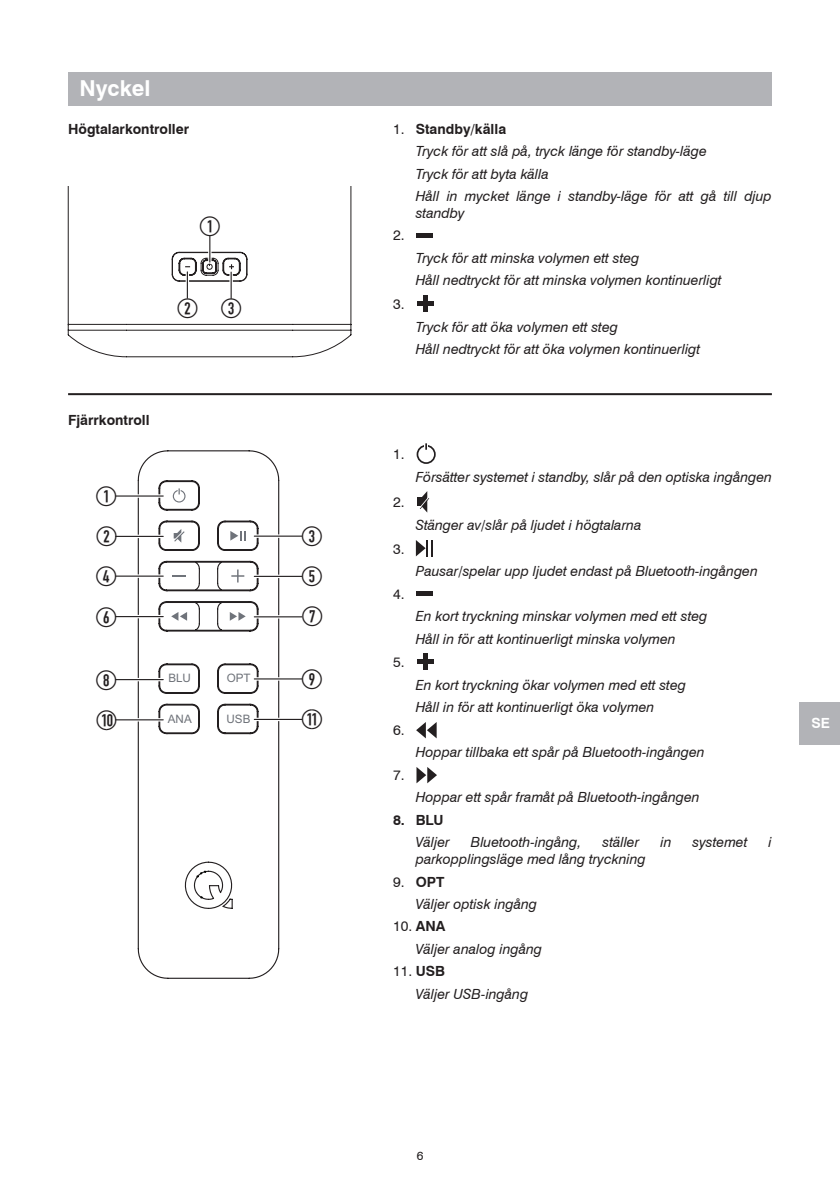
<style>
.page{position:relative;width:840px;height:1191px;background:#fff}
.page>*{position:absolute;margin:0;border:0;box-sizing:border-box;transform-origin:0 0}
.t1{font:28px/40.2px "Combi Numerals 98";color:#231f20;text-align:justify}
.t2{font:27.8px "Combi Numerals 98";color:#231f20}
.t3{font:700 22px "Swiss 721 BT";color:#fff}
.t4{font:italic 14px/22.4px "Swiss 721 BT";color:#231f20}
.t5{font:700 14px "Swiss 721 BT";color:#231f20}
.t6{font:14px "Swiss 721 BT";color:#231f20}
.t7{font:700 14px "Swiss 721 BT";color:#fff}
.t8{font:12px "Swiss 721 BT";color:#231f20}
.t9{font:11.6px "Arial";color:#6f737a}
.s1{font-style:normal}
.s2{font-weight:700;font-style:normal}
</style>
<div class="page">
<div style="left:617px;top:702px;width:222px;height:42px;background:#b2b3b7"></div>
<div style="left:613px;top:697px;width:184px;height:52px;background:#fff"></div>
<div style="left:416px;top:445px;width:19px;height:19px;border:2px solid #231f20;border-radius:50%"></div>
<svg style="left:424px;top:443px;width:4px;height:7px"></svg>
<svg style="left:417px;top:491px;width:12px;height:21px"></svg>
<svg style="left:415px;top:540px;width:17px;height:16px"></svg>
<hr style="left:416px;top:591px;width:16px;height:4px;background:#231f20">
<hr style="left:423px;top:653px;width:4px;height:17px;background:#231f20">
<div style="left:417px;top:659px;width:16px;height:5px;background:#231f20"></div>
<svg style="left:416px;top:722px;width:20px;height:16px"></svg>
<svg style="left:416px;top:767px;width:21px;height:16px"></svg>
<hr style="left:416px;top:233px;width:16px;height:4px;background:#231f20">
<hr style="left:423px;top:295px;width:4px;height:16px;background:#231f20">
<hr style="left:417px;top:301px;width:16px;height:4px;background:#231f20">
<div style="left:68px;top:72px;width:703px;height:34px;background:#b2b3b7"></div>
<hr style="left:68px;top:393px;width:703px;height:2px;background:#231f20">
<svg style="left:137px;top:450px;width:143px;height:529px"></svg>
<svg style="left:196px;top:892px;width:7px;height:7px"></svg>
<svg style="left:196px;top:870px;width:10px;height:8px"></svg>
<svg style="left:158px;top:528px;width:2px;height:15px"></svg>
<svg style="left:217px;top:528px;width:2px;height:15px"></svg>
<svg style="left:198px;top:528px;width:2px;height:15px"></svg>
<svg style="left:230px;top:612px;width:15px;height:9px"></svg>
<svg style="left:171px;top:612px;width:16px;height:9px"></svg>
<svg style="left:172px;top:575px;width:13px;height:2px"></svg>
<svg style="left:231px;top:569px;width:13px;height:13px"></svg>
<svg style="left:173px;top:488px;width:12px;height:14px"></svg>
<svg style="left:173px;top:529px;width:11px;height:13px"></svg>
<svg style="left:230px;top:531px;width:15px;height:9px"></svg>
<svg style="left:116px;top:494px;width:47px;height:4px"></svg>
<svg style="left:116px;top:534px;width:47px;height:4px"></svg>
<svg style="left:116px;top:574px;width:47px;height:4px"></svg>
<hr style="left:116px;top:615px;width:47px;height:3px;background:#fff">
<hr style="left:116px;top:678px;width:47px;height:3px;background:#fff">
<hr style="left:116px;top:718px;width:47px;height:3px;background:#fff">
<hr style="left:254px;top:534px;width:47px;height:4px;background:#fff">
<svg style="left:254px;top:574px;width:47px;height:4px"></svg>
<hr style="left:254px;top:615px;width:47px;height:3px;background:#fff">
<hr style="left:254px;top:677px;width:47px;height:3px;background:#fff">
<svg style="left:254px;top:717px;width:47px;height:4px"></svg>
<hr style="left:116px;top:495px;width:47px;height:1px;background:#231f20">
<hr style="left:116px;top:536px;width:47px;height:1px;background:#231f20">
<hr style="left:116px;top:575px;width:47px;height:1px;background:#231f20">
<hr style="left:116px;top:616px;width:47px;height:1px;background:#231f20">
<hr style="left:116px;top:679px;width:47px;height:1px;background:#231f20">
<hr style="left:116px;top:719px;width:47px;height:1px;background:#231f20">
<hr style="left:254px;top:535px;width:47px;height:2px;background:#231f20">
<hr style="left:254px;top:576px;width:47px;height:1px;background:#231f20">
<hr style="left:254px;top:616px;width:47px;height:1px;background:#231f20">
<hr style="left:254px;top:678px;width:47px;height:1px;background:#231f20">
<hr style="left:254px;top:719px;width:47px;height:1px;background:#231f20">
<svg style="left:67px;top:187px;width:284px;height:171px"></svg>
<svg style="left:171px;top:236px;width:77px;height:62px"></svg>
<h3 class="t3" style="left:79px;top:78px;width:73px">Nyckel</h3>
<p class="t5" style="left:68px;top:122px;width:122px">Högtalarkontroller</p>
<h2 class="t2" style="left:199px;top:210px;width:22px">A</h2>
<h2 class="t2" style="left:177px;top:292px;width:66px">B C</h2>
<p class="t5" style="left:68px;top:414px;width:83px">Fjärrkontroll</p>
<h1 class="t1" style="left:96px;top:476px;width:23px">A B D F</h1>
<h1 class="t1" style="left:96px;top:659px;width:23px">H<br>1)</h1>
<p class="t9" style="left:168px;top:671px;width:24px">BLU</p>
<p class="t9" style="left:227px;top:671px;width:25px">OPT</p>
<p class="t9" style="left:168px;top:712px;width:25px">ANA</p>
<p class="t9" style="left:226px;top:712px;width:25px">USB</p>
<h1 class="t1" style="left:301px;top:516px;width:23px">C E G</h1>
<h1 class="t1" style="left:301px;top:659px;width:23px">I<br>1!</h1>
<p class="t4" style="left:415px;top:119px;width:357px;text-indent:-23px"><span class="s1">1.</span> <span class="s2">Standby/källa<br></span>Tryck för att slå på, tryck länge för standby-läge<br>Tryck för att byta källa<br>Håll in mycket länge i standby-läge för att gå till djup</p>
<p class="t4" style="left:415px;top:203px;width:50px">standby</p>
<p class="t6" style="left:393px;top:227px;width:13px">2.</p>
<p class="t4" style="left:415px;top:248px;width:307px">Tryck för att minska volymen ett steg<br>Håll nedtryckt för att minska volymen kontinuerligt</p>
<p class="t6" style="left:393px;top:295px;width:13px">3.</p>
<p class="t4" style="left:415px;top:316px;width:286px">Tryck för att öka volymen ett steg<br>Håll nedtryckt för att öka volymen kontinuerligt</p>
<p class="t6" style="left:393px;top:446px;width:13px">1.</p>
<p class="t6" style="left:393px;top:493px;width:13px">2.</p>
<p class="t6" style="left:393px;top:540px;width:13px">3.</p>
<p class="t6" style="left:393px;top:585px;width:13px">4.</p>
<p class="t6" style="left:393px;top:654px;width:13px">5.</p>
<p class="t6" style="left:393px;top:721px;width:13px">6.</p>
<p class="t6" style="left:393px;top:766px;width:13px">7.</p>
<p class="t4" style="left:415px;top:467px;width:357px">Försätter systemet i standby, slår på den optiska ingången</p>
<p class="t4" style="left:415px;top:514px;width:227px">Stänger av/slår på ljudet i högtalarna</p>
<p class="t4" style="left:415px;top:561px;width:343px">Pausar/spelar upp ljudet endast på Bluetooth-ingången</p>
<p class="t4" style="left:415px;top:606px;width:293px">En kort tryckning minskar volymen med ett steg<br>Håll in för att kontinuerligt minska volymen</p>
<p class="t4" style="left:415px;top:675px;width:271px">En kort tryckning ökar volymen med ett steg<br>Håll in för att kontinuerligt öka volymen</p>
<p class="t4" style="left:415px;top:742px;width:290px">Hoppar tillbaka ett spår på Bluetooth-ingången</p>
<p class="t4" style="left:415px;top:787px;width:285px">Hoppar ett spår framåt på Bluetooth-ingången</p>
<p class="t5" style="left:393px;top:813px;width:52px">8. BLU</p>
<p class="t4" style="left:415px;top:832px;width:35px">Väljer</p>
<p class="t4" style="left:470px;top:832px;width:112px">Bluetooth-ingång,</p>
<p class="t4" style="left:602px;top:832px;width:38px">ställer</p>
<p class="t4" style="left:660px;top:832px;width:12px">in</p>
<p class="t4" style="left:692px;top:832px;width:56px">systemet</p>
<p class="t4" style="left:768px;top:832px;width:5px">i</p>
<p class="t4" style="left:415px;top:849px;width:231px">parkopplingsläge med lång tryckning</p>
<p class="t4" style="left:415px;top:871px;width:123px;text-indent:-23px"><span class="s1">9.</span> <span class="s2">OPT<br></span>Väljer optisk ingång</p>
<p class="t4" style="left:415px;top:916px;width:128px;text-indent:-23px"><span class="s1">10.</span> <span class="s2">ANA<br></span>Väljer analog ingång</p>
<p class="t4" style="left:415px;top:961px;width:114px;text-indent:-23px"><span class="s1">11.</span> <span class="s2">USB<br></span>Väljer USB-ingång</p>
<p class="t7" style="left:811px;top:717px;width:20px">SE</p>
<p class="t8" style="left:416px;top:1148px;width:8px">6</p>
</div>
